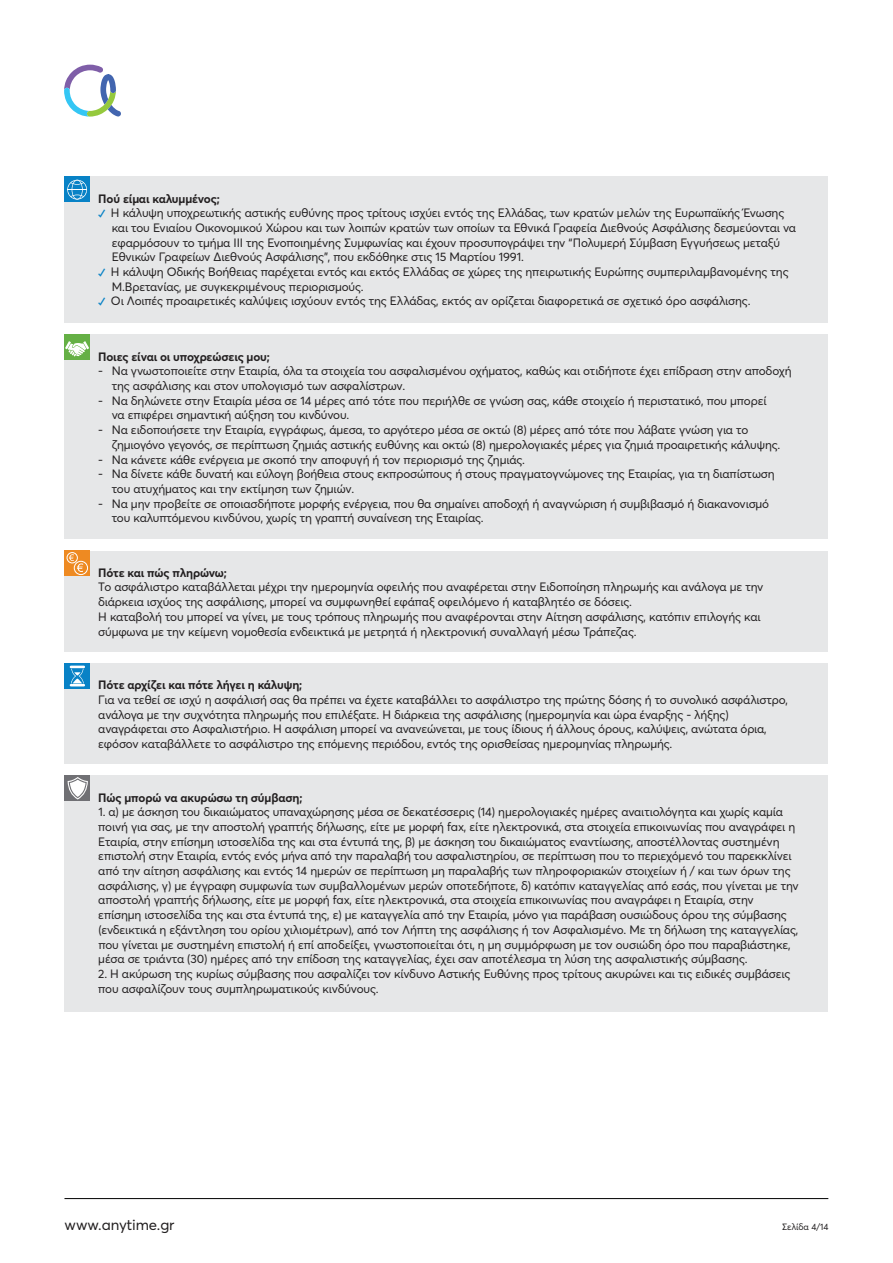
<style>
.page{position:relative;width:893px;height:1263px;background:#fff}
.page>*{position:absolute;margin:0;border:0;box-sizing:border-box;transform-origin:0 0}
.t1{font:15px "Anytime Sans";color:#221f20}
.t2{font:12px/14.7px "Anytime Sans";letter-spacing:-.01em;color:#221f20}
.t3{font:700 12px "Anytime Sans";letter-spacing:-.01em;color:#221f20}
.t4{font:9px "Anytime Sans";letter-spacing:-.01em;color:#221f20}
.s1{font-weight:700;color:#0882c6}
</style>
<div class="page">
<div style="left:64px;top:177px;width:764px;height:146px;background:#e6e7e8"></div>
<div style="left:64px;top:335px;width:764px;height:204px;background:#e6e7e8"></div>
<div style="left:64px;top:551px;width:764px;height:100px;background:#e6e7e8"></div>
<div style="left:64px;top:663px;width:764px;height:101px;background:#e6e7e8"></div>
<div style="left:64px;top:775px;width:764px;height:237px;background:#e6e7e8"></div>
<div style="left:64px;top:177px;width:26px;height:25px;background:#0882c6"></div>
<svg style="left:67px;top:180px;width:20px;height:19px"></svg>
<div style="left:64px;top:335px;width:26px;height:25px;background:#65b045"></div>
<svg style="left:65px;top:341px;width:24px;height:15px"></svg>
<div style="left:64px;top:551px;width:26px;height:25px;background:#ee8a22"></div>
<svg style="left:66px;top:552px;width:22px;height:23px"></svg>
<div style="left:65px;top:663px;width:25px;height:26px;background:#0882c6"></div>
<svg style="left:70px;top:666px;width:15px;height:20px"></svg>
<div style="left:65px;top:775px;width:25px;height:26px;background:#707074"></div>
<svg style="left:68px;top:777px;width:20px;height:22px"></svg>
<hr style="left:64px;top:1198px;width:764px;height:1px;background:#000">
<svg style="left:64px;top:65px;width:57px;height:52px"></svg>
<p class="t3" style="left:98px;top:190px;width:123px">Πού είμαι καλυμμένος;</p>
<p class="t2" style="left:112px;top:205px;width:686px;text-indent:-13px"><span class="s1">✓</span> Η κάλυψη υποχρεωτικής αστικής ευθύνης προς τρίτους ισχύει εντός της Ελλάδας, των κρατών μελών της Ευρωπαϊκής Ένωσης και του Ενιαίου Οικονομικού Χώρου και των λοιπών κρατών των οποίων τα Εθνικά Γραφεία Διεθνούς Ασφάλισης δεσμεύονται να εφαρμόσουν το τμήμα ΙΙΙ της Ενοποιημένης Συμφωνίας και έχουν προσυπογράψει την “Πολυμερή Σύμβαση Εγγυήσεως μεταξύ Εθνικών Γραφείων Διεθνούς Ασφάλισης”, που εκδόθηκε στις 15 Mαρτίου 1991.</p>
<p class="t2" style="left:112px;top:264px;width:678px;text-indent:-14px"><span class="s1">✓</span> Η κάλυψη Οδικής Βοήθειας παρέχεται εντός και εκτός Ελλάδας σε χώρες της ηπειρωτικής Ευρώπης συμπεριλαμβανομένης της<br>Μ.Βρετανίας, με συγκεκριμένους περιορισμούς.</p>
<p class="t2" style="left:98px;top:293px;width:654px"><span class="s1">✓</span> Οι Λοιπές προαιρετικές καλύψεις ισχύουν εντός της Ελλάδας, εκτός αν ορίζεται διαφορετικά σε σχετικό όρο ασφάλισης.</p>
<p class="t3" style="left:98px;top:348px;width:173px">Ποιες είναι οι υποχρεώσεις μου;</p>
<p class="t2" style="left:112px;top:363px;width:681px;text-indent:-14px">- Να γνωστοποιείτε στην Εταιρία, όλα τα στοιχεία του ασφαλισμένου οχήματος, καθώς και οτιδήποτε έχει επίδραση στην αποδοχή της ασφάλισης και στον υπολογισμό των ασφαλίστρων.</p>
<p class="t2" style="left:112px;top:393px;width:656px;text-indent:-13px">- Να δηλώνετε στην Εταιρία μέσα σε 14 μέρες από τότε που περιήλθε σε γνώση σας, κάθε στοιχείο ή περιστατικό, που μπορεί να επιφέρει σημαντική αύξηση του κινδύνου.</p>
<p class="t2" style="left:112px;top:422px;width:670px;text-indent:-13px">- Να ειδοποιήσετε την Εταιρία, εγγράφως, άμεσα, το αργότερο μέσα σε οκτώ (8) μέρες από τότε που λάβατε γνώση για το ζημιογόνο γεγονός, σε περίπτωση ζημιάς αστικής ευθύνης και οκτώ (8) ημερολογιακές μέρες για ζημιά προαιρετικής κάλυψης.</p>
<p class="t2" style="left:98px;top:451px;width:428px">- Να κάνετε κάθε ενέργεια με σκοπό την αποφυγή ή τον περιορισμό της ζημιάς.</p>
<p class="t2" style="left:112px;top:466px;width:664px;text-indent:-14px">- Να δίνετε κάθε δυνατή και εύλογη βοήθεια στους εκπροσώπους ή στους πραγματογνώμονες της Εταιρίας, για τη διαπίστωση του ατυχήματος και την εκτίμηση των ζημιών.</p>
<p class="t2" style="left:112px;top:496px;width:659px;text-indent:-14px">- Nα μην προβείτε σε οποιασδήποτε μορφής ενέργεια, που θα σημαίνει αποδοχή ή αναγνώριση ή συμβιβασμό ή διακανονισμό του καλυπτόμενου κινδύνου, χωρίς τη γραπτή συναίνεση της Εταιρίας.</p>
<p class="t3" style="left:98px;top:564px;width:130px">Πότε και πώς πληρώνω;</p>
<p class="t2" style="left:98px;top:579px;width:667px">Το ασφάλιστρο καταβάλλεται μέχρι την ημερομηνία οφειλής που αναφέρεται στην Ειδοποίηση πληρωμής και ανάλογα με την διάρκεια ισχύος της ασφάλισης, μπορεί να συμφωνηθεί εφάπαξ οφειλόμενο ή καταβλητέο σε δόσεις.<br>Η καταβολή του μπορεί να γίνει, με τους τρόπους πληρωμής που αναφέρονται στην Αίτηση ασφάλισης, κατόπιν επιλογής και σύμφωνα με την κείμενη νομοθεσία ενδεικτικά με μετρητά ή ηλεκτρονική συναλλαγή μέσω Τράπεζας.</p>
<p class="t3" style="left:98px;top:676px;width:205px">Πότε αρχίζει και πότε λήγει η κάλυψη;</p>
<p class="t2" style="left:98px;top:692px;width:691px">Για να τεθεί σε ισχύ η ασφάλισή σας θα πρέπει να έχετε καταβάλλει το ασφάλιστρο της πρώτης δόσης ή το συνολικό ασφάλιστρο, ανάλογα με την συχνότητα πληρωμής που επιλέξατε. Η διάρκεια της ασφάλισης (ημερομηνία και ώρα έναρξης - λήξης) αναγράφεται στο Ασφαλιστήριο. Η ασφάλιση μπορεί να ανανεώνεται, με τους ίδιους ή άλλους όρους, καλύψεις, ανώτατα όρια, εφόσον καταβάλλετε το ασφάλιστρο της επόμενης περιόδου, εντός της ορισθείσας ημερομηνίας πληρωμής.</p>
<p class="t3" style="left:98px;top:789px;width:206px">Πώς μπορώ να ακυρώσω τη σύμβαση;</p>
<p class="t2" style="left:98px;top:804px;width:702px">1. α) με άσκηση του δικαιώματος υπαναχώρησης μέσα σε δεκατέσσερις (14) ημερολογιακές ημέρες αναιτιολόγητα και χωρίς καμία ποινή για σας, με την αποστολή γραπτής δήλωσης, είτε με μορφή fax, είτε ηλεκτρονικά, στα στοιχεία επικοινωνίας που αναγράφει η Εταιρία, στην επίσημη ιστοσελίδα της και στα έντυπά της, β) με άσκηση του δικαιώματος εναντίωσης, αποστέλλοντας συστημένη επιστολή στην Εταιρία, εντός ενός μήνα από την παραλαβή του ασφαλιστηρίου, σε περίπτωση που το περιεχόμενό του παρεκκλίνει από την αίτηση ασφάλισης και εντός 14 ημερών σε περίπτωση μη παραλαβής των πληροφοριακών στοιχείων ή / και των όρων της ασφάλισης, γ) με έγγραφη συμφωνία των συμβαλλομένων μερών οποτεδήποτε, δ) κατόπιν καταγγελίας από εσάς, που γίνεται με την αποστολή γραπτής δήλωσης, είτε με μορφή fax, είτε ηλεκτρονικά, στα στοιχεία επικοινωνίας που αναγράφει η Εταιρία, στην επίσημη ιστοσελίδα της και στα έντυπά της, ε) με καταγγελία από την Εταιρία, μόνο για παράβαση ουσιώδους όρου της σύμβασης (ενδεικτικά η εξάντληση του ορίου χιλιομέτρων), από τον Λήπτη της ασφάλισης ή τον Ασφαλισμένο. Με τη δήλωση της καταγγελίας, που γίνεται με συστημένη επιστολή ή επί αποδείξει, γνωστοποιείται ότι, η μη συμμόρφωση με τον ουσιώδη όρο που παραβιάστηκε, μέσα σε τριάντα (30) ημέρες από την επίδοση της καταγγελίας, έχει σαν αποτέλεσμα τη λύση της ασφαλιστικής σύμβασης.</p>
<p class="t2" style="left:98px;top:966px;width:694px">2. Η ακύρωση της κυρίως σύμβασης που ασφαλίζει τον κίνδυνο Αστικής Ευθύνης προς τρίτους ακυρώνει και τις ειδικές συμβάσεις που ασφαλίζουν τους συμπληρωματικούς κινδύνους.</p>
<p class="t1" style="left:65px;top:1214px;width:111px">www.anytime.gr</p>
<p class="t4" style="left:782px;top:1221px;width:48px">Σελίδα 4/14</p>
</div>
